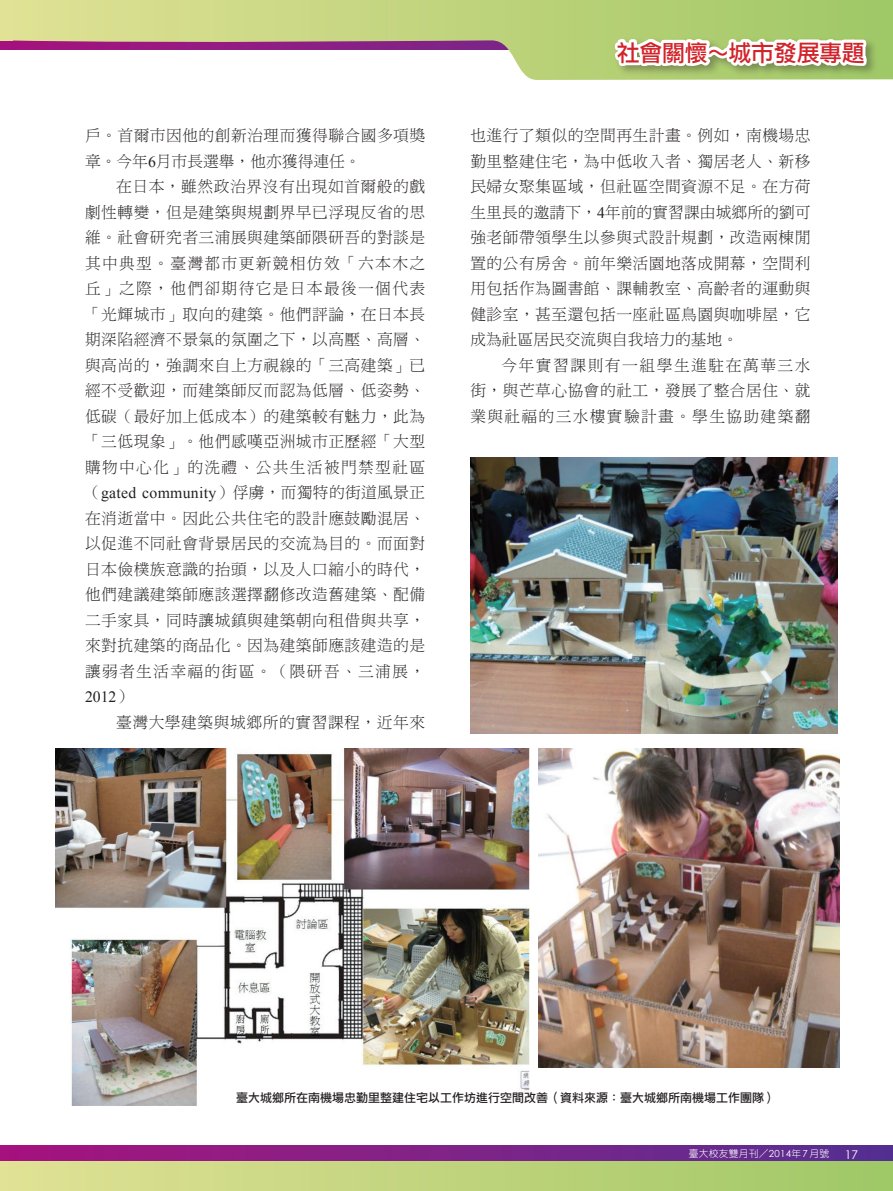
<style>
.page{position:relative;width:893px;height:1191px;background:#fff}
.page>*{position:absolute;margin:0;border:0;box-sizing:border-box;transform-origin:0 0}
.t1{font:22.95px "DF Li Hei Std W5";letter-spacing:-.015em;color:#d1232a}
.內文10_5{font:15.75px/25.5px "DF Ming Std W3";letter-spacing:.03em;color:#231f20;text-align:justify}
.圖說{font:12px "DF Li Hei Std W5";color:#231f20}
.t2{font:12px "Century Gothic";color:#fff}
.t3{font:9.75px "DF Yuan Std W3";letter-spacing:.025em;color:#fff}
.s1{font-family:"Times New Roman"}
.s2{font-family:"Century Gothic"}
</style>
<div class="page">
<div style="left:1px;top:1145px;width:892px;height:46px;background:linear-gradient(to right,#a7147d,#573091)"></div>
<svg style="left:1px;top:0;width:892px;height:80px"></svg>
<svg style="left:0;top:1145px;width:12px;height:46px"></svg>
<div style="left:0;top:0;width:13px;height:40px;background:#e1e295"></div>
<div style="left:1px;top:1161px;width:892px;height:30px;background:linear-gradient(to right,#e1e195,#9fc766)"></div>
<div style="left:613px;top:37px;width:265px;height:40px;background:#231f20;opacity:.35"></div>
<svg style="left:611px;top:3px;width:261px;height:71px"></svg>
<img style="left:539px;top:748px;width:300px;height:320px">
<img style="left:55px;top:748px;width:474px;height:358px">
<img style="left:470px;top:457px;width:367px;height:276px">
<p class="內文10_5" style="left:85px;top:122px;width:342px">戶。首爾市因他的創新治理而獲得聯合國多項獎章。今年<span class="s1">6</span>月市長選舉，他亦獲得連任。</p>
<p class="內文10_5" style="left:85px;top:173px;width:342px;text-indent:31px">在日本，雖然政治界沒有出現如首爾般的戲劇性轉變，但是建築與規劃界早已浮現反省的思維。社會研究者三浦展與建築師隈研吾的對談是其中典型。臺灣都市更新競相仿效「六本木之丘」之際，他們卻期待它是日本最後一個代表「光輝城市」取向的建築。他們評論，在日本長期深陷經濟不景氣的氛圍之下，以高壓、高層、與高尚的，強調來自上方視線的「三高建築」已經不受歡迎，而建築師反而認為低層、低姿勢、低碳（最好加上低成本）的建築較有魅力，此為「三低現象」。他們感嘆亞洲城市正歷經「大型購物中心化」的洗禮、公共生活被門禁型社區（<span class="s1">gated community</span>）俘虜，而獨特的街道風景正在消逝當中。因此公共住宅的設計應鼓勵混居、以促進不同社會背景居民的交流為目的。而面對日本儉樸族意識的抬頭，以及人口縮小的時代，他們建議建築師應該選擇翻修改造舊建築、配備二手家具，同時讓城鎮與建築朝向租借與共享，來對抗建築的商品化。因為建築師應該建造的是讓弱者生活幸福的街區。（隈研吾、三浦展，<span class="s1">2012</span>）</p>
<p class="內文10_5" style="left:116px;top:709px;width:311px">臺灣大學建築與城鄉所的實習課程，近年來</p>
<h1 class="t1" style="left:617px;top:40px;width:249px">社會關懷～城市發展專題</h1>
<p class="內文10_5" style="left:470px;top:122px;width:342px">也進行了類似的空間再生計畫。例如，南機場忠勤里整建住宅，為中低收入者、獨居老人、新移民婦女聚集區域，但社區空間資源不足。在方荷生里長的邀請下，<span class="s1">4</span>年前的實習課由城鄉所的劉可強老師帶領學生以參與式設計規劃，改造兩棟閒置的公有房舍。前年樂活園地落成開幕，空間利用包括作為圖書館、課輔教室、高齡者的運動與健診室，甚至還包括一座社區鳥園與咖啡屋，它成為社區居民交流與自我培力的基地。</p>
<p class="內文10_5" style="left:470px;top:352px;width:342px;text-indent:31px">今年實習課則有一組學生進駐在萬華三水街，與芒草心協會的社工，發展了整合居住、就業與社福的三水樓實驗計畫。學生協助建築翻</p>
<p class="圖說" style="left:236px;top:1091px;width:542px">臺大城鄉所在南機場忠勤里整建住宅以工作坊進行空間改善（資料來源：臺大城鄉所南機場工作團隊）</p>
<p class="t3" style="left:689px;top:1148px;width:142px">臺大校友雙月刊／<span class="s2">2014</span>年<span class="s2">7</span>月號</p>
<p class="t2" style="left:845px;top:1147px;width:15px">17</p>
</div>
